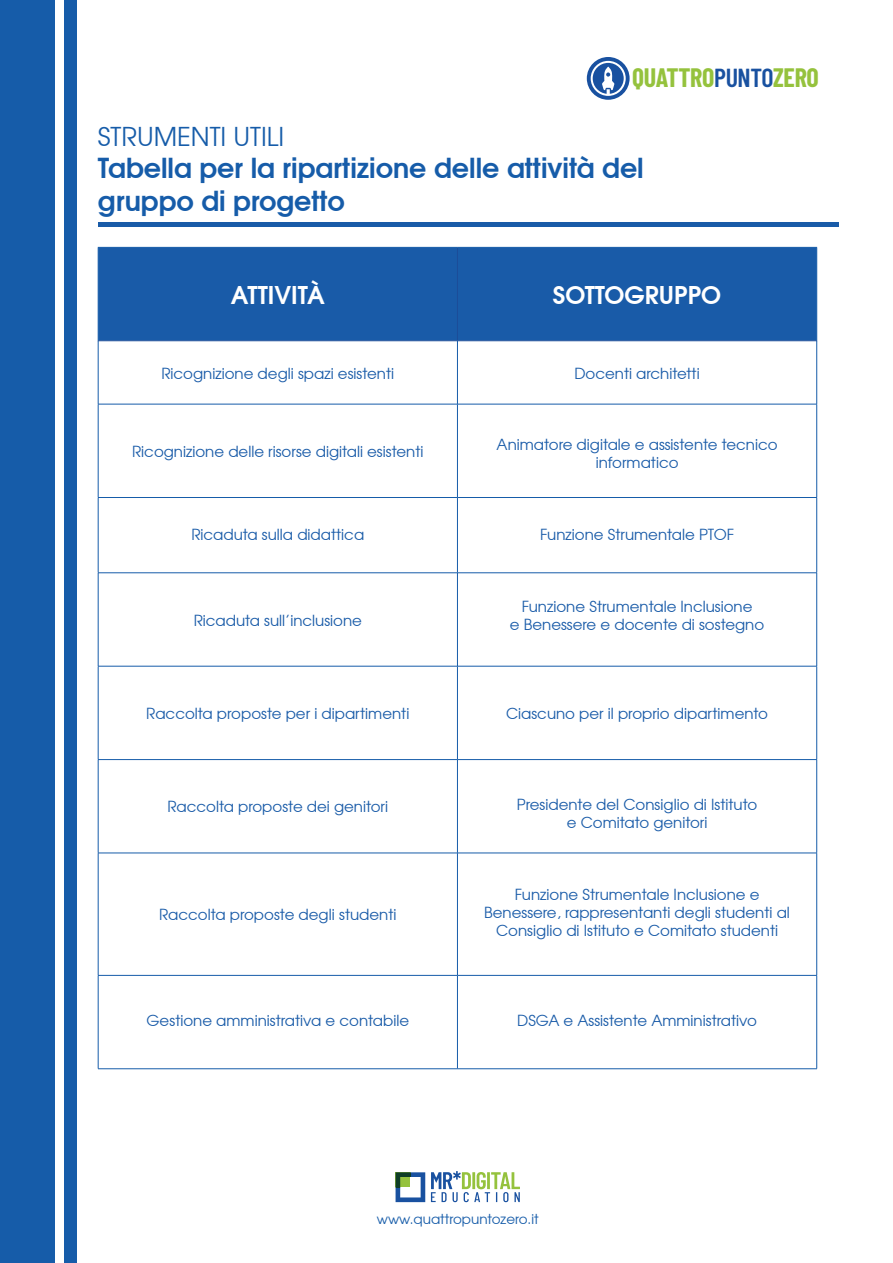
<style>
.page{position:relative;width:893px;height:1263px;background:#fff}
.page>*{position:absolute;margin:0;border:0;box-sizing:border-box;transform-origin:0 0}
.t1{font:700 27px "Te X Gyre Adventor";color:#165ca9}
.t2{font:700 25.95px "Barlow Condensed";letter-spacing:-.01em;color:#95c23d}
.t3{font:25.5px "Te X Gyre Adventor";color:#165ca9}
.t4{font:700 24px "Te X Gyre Adventor";color:#fff}
.t5{font:15px/18px "Te X Gyre Adventor";color:#195ba8;text-align:center}
.t6{font:13.5px "Te X Gyre Adventor";color:#165ca9}
.s1{font-weight:600;color:#1951a0}
</style>
<div class="page">
<div style="left:0;top:0;width:55px;height:1262px;background:#165ca9"></div>
<div style="left:64px;top:0;width:13px;height:1262px;background:#165ca9"></div>
<svg style="left:587px;top:57px;width:43px;height:43px"></svg>
<div style="left:99px;top:248px;width:717px;height:92px;background:#195ba8"></div>
<svg style="left:99px;top:341px;width:717px;height:634px"></svg>
<hr style="left:457px;top:341px;width:1px;height:63px;background:#165ca9">
<hr style="left:98px;top:404px;width:359px;height:1px;background:#165ca9">
<hr style="left:457px;top:404px;width:360px;height:1px;background:#165ca9">
<hr style="left:457px;top:404px;width:1px;height:93px;background:#165ca9">
<hr style="left:98px;top:497px;width:359px;height:1px;background:#165ca9">
<hr style="left:457px;top:497px;width:360px;height:1px;background:#165ca9">
<hr style="left:457px;top:498px;width:1px;height:75px;background:#165ca9">
<hr style="left:98px;top:572px;width:359px;height:1px;background:#165ca9">
<hr style="left:457px;top:572px;width:360px;height:1px;background:#165ca9">
<hr style="left:457px;top:573px;width:1px;height:93px;background:#165ca9">
<hr style="left:98px;top:666px;width:359px;height:1px;background:#165ca9">
<hr style="left:457px;top:666px;width:360px;height:1px;background:#165ca9">
<hr style="left:457px;top:666px;width:1px;height:93px;background:#165ca9">
<hr style="left:98px;top:759px;width:359px;height:1px;background:#165ca9">
<hr style="left:457px;top:759px;width:360px;height:1px;background:#165ca9">
<hr style="left:457px;top:760px;width:1px;height:93px;background:#165ca9">
<hr style="left:98px;top:853px;width:359px;height:1px;background:#165ca9">
<hr style="left:457px;top:853px;width:360px;height:1px;background:#165ca9">
<hr style="left:457px;top:853px;width:1px;height:122px;background:#165ca9">
<hr style="left:98px;top:341px;width:1px;height:63px;background:#165ca9">
<hr style="left:816px;top:341px;width:1px;height:63px;background:#165ca9">
<hr style="left:98px;top:404px;width:1px;height:93px;background:#165ca9">
<hr style="left:816px;top:404px;width:1px;height:93px;background:#165ca9">
<hr style="left:98px;top:498px;width:1px;height:75px;background:#165ca9">
<hr style="left:816px;top:498px;width:1px;height:75px;background:#165ca9">
<hr style="left:98px;top:573px;width:1px;height:93px;background:#165ca9">
<hr style="left:816px;top:573px;width:1px;height:93px;background:#165ca9">
<hr style="left:98px;top:666px;width:1px;height:93px;background:#165ca9">
<hr style="left:816px;top:666px;width:1px;height:93px;background:#165ca9">
<hr style="left:98px;top:760px;width:1px;height:93px;background:#165ca9">
<hr style="left:816px;top:760px;width:1px;height:93px;background:#165ca9">
<hr style="left:98px;top:853px;width:1px;height:122px;background:#165ca9">
<hr style="left:816px;top:853px;width:1px;height:122px;background:#165ca9">
<hr style="left:98px;top:247px;width:359px;height:1px;background:#165ca9">
<hr style="left:98px;top:248px;width:1px;height:93px;background:#165ca9">
<hr style="left:457px;top:247px;width:360px;height:1px;background:#165ca9">
<hr style="left:816px;top:248px;width:1px;height:93px;background:#165ca9">
<hr style="left:457px;top:248px;width:1px;height:93px;background:#1c4d99">
<hr style="left:98px;top:340px;width:359px;height:1px;background:#1c4d99">
<hr style="left:457px;top:340px;width:360px;height:1px;background:#1c4d99">
<hr style="left:98px;top:975px;width:359px;height:1px;background:#165ca9">
<hr style="left:98px;top:975px;width:1px;height:93px;background:#165ca9">
<hr style="left:457px;top:975px;width:360px;height:1px;background:#165ca9">
<hr style="left:457px;top:975px;width:1px;height:93px;background:#165ca9">
<hr style="left:816px;top:975px;width:1px;height:93px;background:#165ca9">
<hr style="left:98px;top:1068px;width:359px;height:1px;background:#165ca9">
<hr style="left:457px;top:1068px;width:360px;height:1px;background:#165ca9">
<svg style="left:431px;top:1171px;width:89px;height:31px"></svg>
<svg style="left:396px;top:1172px;width:29px;height:30px"></svg>
<div style="left:99px;top:222px;width:740px;height:5px;background:#195ba8"></div>
<p class="t2" style="left:632px;top:59px;width:188px">QUATTRO<span class="s1">PUNTO</span>ZERO</p>
<p class="t3" style="left:98px;top:121px;width:188px">STRUMENTI UTILI</p>
<p class="t1" style="left:98px;top:151px;width:547px">Tabella per la ripartizione delle attività del</p>
<p class="t1" style="left:98px;top:184px;width:248px">gruppo di progetto</p>
<p class="t4" style="left:231px;top:280px;width:96px">ATTIVITÀ</p>
<p class="t4" style="left:553px;top:280px;width:170px">SOTTOGRUPPO</p>
<p class="t5" style="left:162px;top:364px;width:234px">Ricognizione degli spazi esistenti</p>
<p class="t5" style="left:574px;top:364px;width:127px">Docenti architetti</p>
<p class="t5" style="left:132px;top:442px;width:293px">Ricognizione delle risorse digitali esistenti</p>
<p class="t5" style="left:497px;top:436px;width:283px">Animatore digitale e assistente tecnico informatico</p>
<p class="t5" style="left:191px;top:526px;width:174px">Ricaduta sulla didattica</p>
<p class="t5" style="left:540px;top:526px;width:195px">Funzione Strumentale PTOF</p>
<p class="t5" style="left:194px;top:611px;width:170px">Ricaduta sull’inclusione</p>
<p class="t5" style="left:522px;top:598px;width:232px">Funzione Strumentale Inclusione</p>
<p class="t5" style="left:510px;top:616px;width:256px">e Benessere e docente di sostegno</p>
<p class="t5" style="left:146px;top:704px;width:265px">Raccolta proposte per i dipartimenti</p>
<p class="t5" style="left:506px;top:704px;width:264px">Ciascuno per il proprio dipartimento</p>
<p class="t5" style="left:167px;top:798px;width:222px">Raccolta proposte dei genitori</p>
<p class="t5" style="left:517px;top:796px;width:242px">Presidente del Consiglio di Istituto</p>
<p class="t5" style="left:567px;top:814px;width:142px">e Comitato genitori</p>
<p class="t5" style="left:159px;top:906px;width:239px">Raccolta proposte degli studenti</p>
<p class="t5" style="left:484px;top:886px;width:307px">Funzione Strumentale Inclusione e<br>Benessere, rappresentanti degli studenti al<br>Consiglio di Istituto e Comitato studenti</p>
<p class="t5" style="left:147px;top:1012px;width:264px">Gestione amministrativa e contabile</p>
<p class="t5" style="left:517px;top:1012px;width:241px">DSGA e Assistente Amministrativo</p>
<p class="t6" style="left:377px;top:1211px;width:163px">www.quattropuntozero.it</p>
</div>
